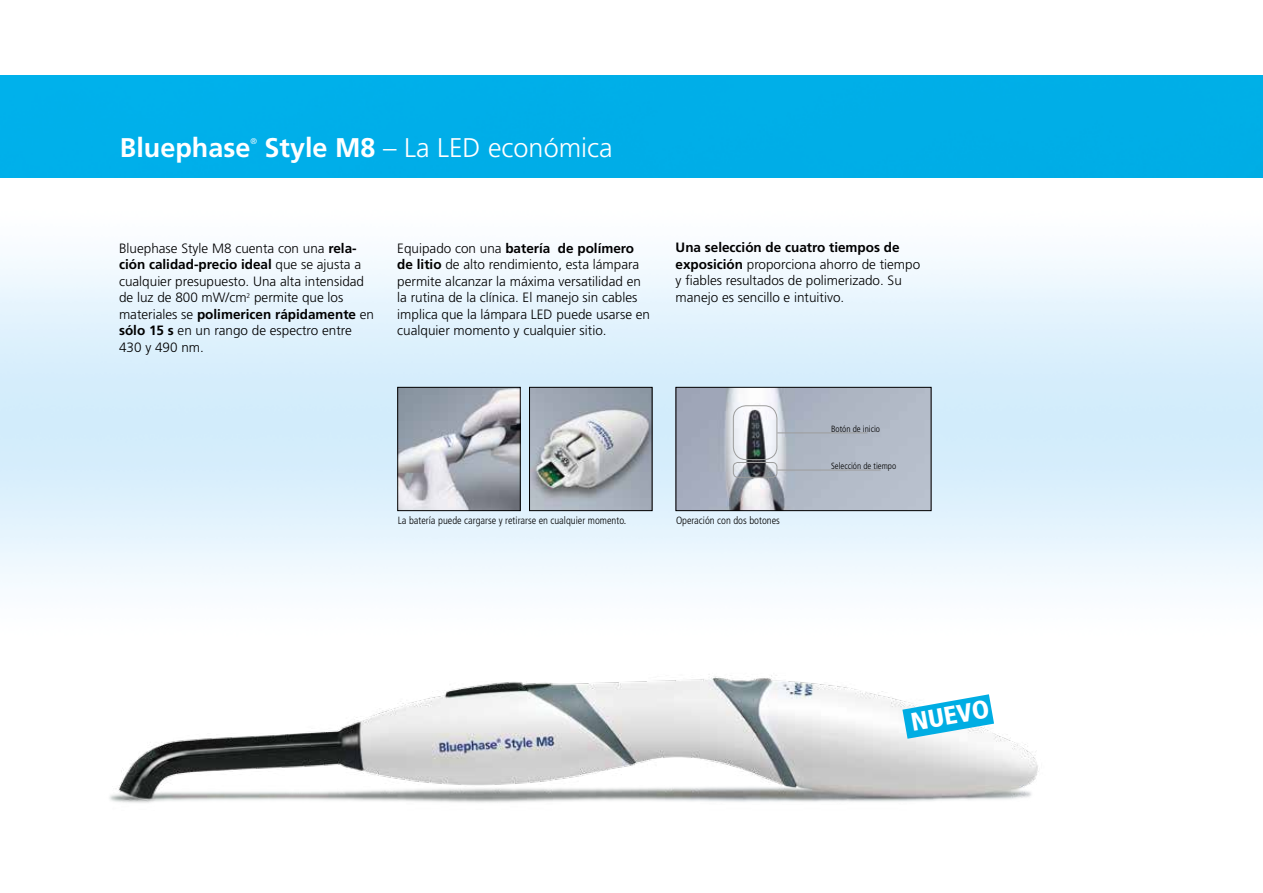
<style>
.page{position:relative;width:1263px;height:893px;background:#fff}
.page>*{position:absolute;margin:0;border:0;box-sizing:border-box;transform-origin:0 0}
.t1{font:300 27px "Frutiger";color:#fff}
.t2{font:700 27px "Frutiger";color:#fff}
.t3{font:900 condensed 25.5px "Frutiger";color:#fff}
.t4{font:300 13.5px/16.5px "Frutiger";color:#000}
.t5{font:300 condensed 10.5px "Frutiger";color:#000}
.t6{font:300 condensed 9px "Frutiger";color:#000}
.t7{font:300 8.25px "Frutiger";color:#fff}
.s1{font-weight:700}
</style>
<div class="page">
<img style="left:0;top:257px;width:1263px;height:329px">
<div style="left:0;top:75px;width:1263px;height:102px;background:#00aee8"></div>
<img style="left:677px;top:389px;width:252px;height:120px">
<div style="left:675px;top:387px;width:256px;height:124px;border:1px solid #000"></div>
<div style="left:733px;top:405px;width:44px;height:55px;border:1px solid #9d9d9c;border-radius:13px"></div>
<div style="left:733px;top:462px;width:44px;height:16px;border:1px solid #9d9d9c;border-radius:4px"></div>
<hr style="left:777px;top:432px;width:90px;height:1px;background:#9d9d9c">
<hr style="left:777px;top:470px;width:103px;height:1px;background:#9d9d9c">
<img style="left:399px;top:389px;width:120px;height:120px">
<div style="left:397px;top:387px;width:124px;height:124px;border:1px solid #000"></div>
<img style="left:531px;top:389px;width:119px;height:120px">
<div style="left:529px;top:387px;width:123px;height:124px;border:1px solid #000"></div>
<img style="left:109px;top:674px;width:930px;height:129px">
<svg style="left:902px;top:694px;width:92px;height:45px"></svg>
<h1 class="t2" style="left:120px;top:132px;width:132px">Bluephase</h1>
<p class="t7" style="left:250px;top:137px;width:8px">®</p>
<h1 class="t1" style="left:265px;top:132px;width:350px"><span class="s1">Style M8</span> – La LED económica</h1>
<p class="t4" style="left:119px;top:240px;width:257px">Bluephase Style M8 cuenta con una <span class="s1">rela&shy;ción calidad-precio ideal</span> que se ajusta a cualquier presupuesto. Una alta intensidad de luz de 800 mW/cm<sup>2</sup> permite que los materiales se <span class="s1">polimericen rápidamente</span> en <span class="s1">sólo 15 s</span> en un rango de espectro entre 430 y 490 nm.</p>
<p class="t4" style="left:397px;top:240px;width:254px">Equipado con una <span class="s1">batería de polímero de litio</span> de alto rendimiento, esta lámpara permite alcanzar la máxima versatilidad en la rutina de la clínica. El manejo sin cables implica que la lámpara LED puede usarse en cualquier momento y cualquier sitio.</p>
<p class="t4" style="left:675px;top:240px;width:246px"><span class="s1">Una selección de cuatro tiempos de exposición</span> proporciona ahorro de tiempo y fiables resultados de polimerizado. Su manejo es sencillo e intuitivo.</p>
<p class="t5" style="left:398px;top:514px;width:230px">La batería puede cargarse y retirarse en cualquier momento.</p>
<p class="t5" style="left:676px;top:514px;width:105px">Operación con dos botones</p>
<p class="t6" style="left:831px;top:423px;width:51px">Botón de inicio</p>
<p class="t6" style="left:831px;top:460px;width:67px">Selección de tiempo</p>
<h2 class="t3" style="left:909px;top:707px;width:80px;rotate:-10deg">NUEVO</h2>
</div>
